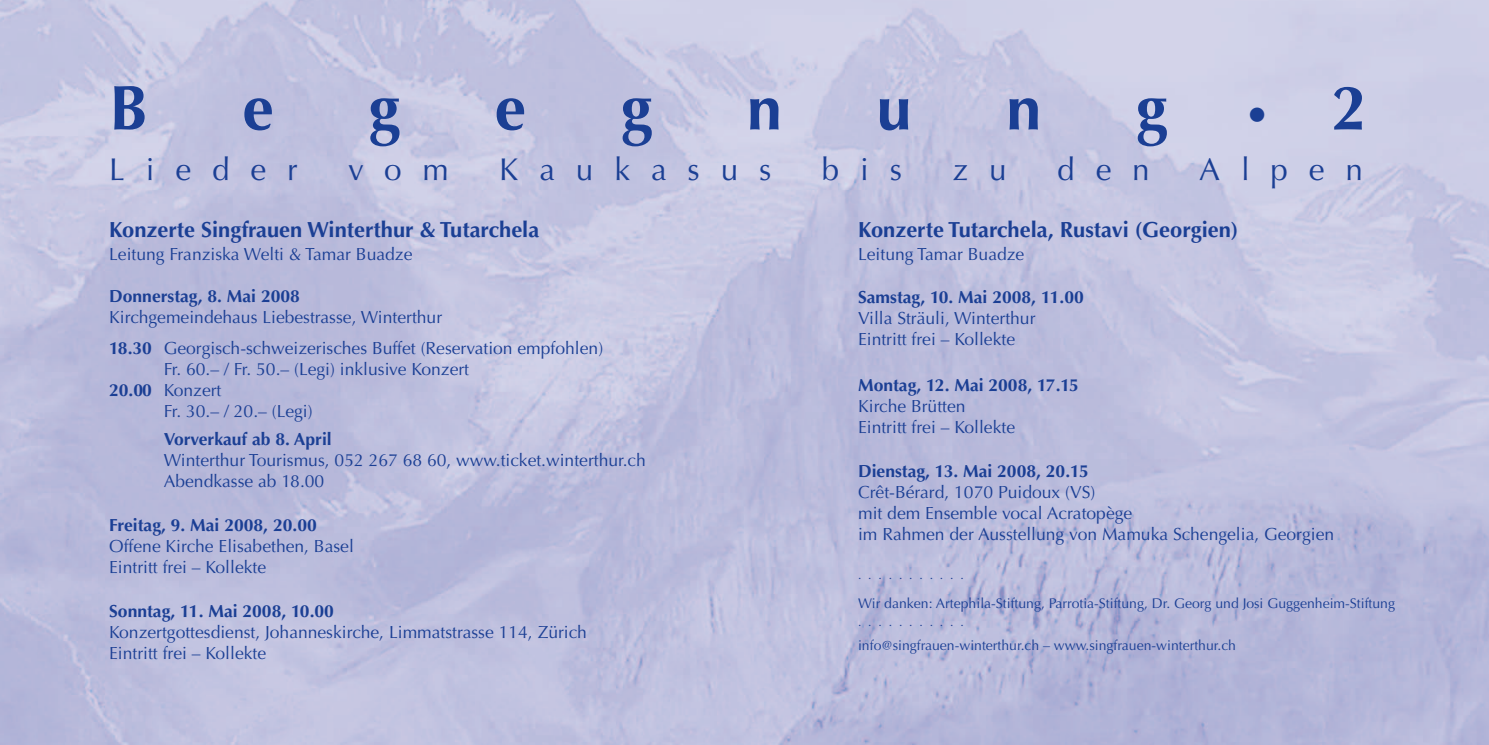
<style>
.page{position:relative;width:1489px;height:745px;background:#fff}
.page>*{position:absolute;margin:0;border:0;box-sizing:border-box;transform-origin:0 0}
.t1{font:700 63px "Optima LT";color:#1b3f94}
.t2{font:31.5px "Optima LT";letter-spacing:.66em;color:#1b3f94}
.t3{font:700 21.88px "Optima LT";color:#1b3f94}
.t4{font:17.5px/21px "Optima LT";color:#1b3f94}
.t5{font:700 17.5px "Optima LT";color:#1b3f94}
.t6{font:14px "Optima LT";color:#1b3f94}
.t7{font:12.25px "Optima LT";color:#1b3f94}
.s1{font-size:42px}
.s2{font-weight:700}
</style>
<div class="page">
<img style="left:0;top:0;width:1488px;height:744px">
<h1 class="t1" style="left:109px;top:82px;width:40px">B</h1>
<h1 class="t1" style="left:242px;top:82px;width:33px">e</h1>
<h1 class="t1" style="left:368px;top:82px;width:33px">g</h1>
<h1 class="t1" style="left:494px;top:82px;width:33px">e</h1>
<h1 class="t1" style="left:620px;top:82px;width:33px">g</h1>
<h1 class="t1" style="left:746px;top:82px;width:37px">n</h1>
<h1 class="t1" style="left:876px;top:82px;width:37px">u</h1>
<h1 class="t1" style="left:1006px;top:82px;width:37px">n</h1>
<h1 class="t1" style="left:1135px;top:82px;width:232px">g <span class="s1">•</span>2</h1>
<h2 class="t2" style="left:109px;top:156px;width:190px">Lieder</h2>
<h2 class="t2" style="left:348px;top:156px;width:102px">vom</h2>
<h2 class="t2" style="left:499px;top:156px;width:274px">Kaukasus</h2>
<h2 class="t2" style="left:821px;top:156px;width:82px">bis</h2>
<h2 class="t2" style="left:952px;top:156px;width:56px">z u</h2>
<h2 class="t2" style="left:1057px;top:156px;width:94px">den</h2>
<h2 class="t2" style="left:1198px;top:156px;width:165px">Alpen</h2>
<p class="t3" style="left:109px;top:220px;width:431px">Konzerte Singfrauen Winterthur &amp; Tutarchela</p>
<p class="t4" style="left:109px;top:245px;width:305px">Leitung Franziska Welti &amp; Tamar Buadze</p>
<p class="t5" style="left:109px;top:288px;width:192px">Donnerstag, 8. Mai 2008</p>
<p class="t4" style="left:109px;top:302px;width:495px;line-height:31.5px">Kirchgemeindehaus Liebestrasse, Winterthur<br><span class="s2">18.30</span> Georgisch-schweizerisches Buffet (Reservation empfohlen)</p>
<p class="t4" style="left:164px;top:360px;width:307px">Fr. 60.– / Fr. 50.– (Legi) inklusive Konzert</p>
<p class="t4" style="left:109px;top:381px;width:114px"><span class="s2">20.00</span> Konzert</p>
<p class="t4" style="left:164px;top:402px;width:150px">Fr. 30.– / 20.– (Legi)</p>
<p class="t5" style="left:164px;top:432px;width:169px">Vorverkauf ab 8. April</p>
<p class="t4" style="left:164px;top:451px;width:483px">Winterthur Tourismus, 052 267 68 60, www.ticket.winterthur.ch<br>Abendkasse ab 18.00</p>
<p class="t5" style="left:109px;top:517px;width:209px">Freitag, 9. Mai 2008, 20.00</p>
<p class="t4" style="left:109px;top:537px;width:246px">Offene Kirche Elisabethen, Basel<br>Eintritt frei – Kollekte</p>
<p class="t5" style="left:109px;top:603px;width:226px">Sonntag, 11. Mai 2008, 10.00</p>
<p class="t4" style="left:109px;top:623px;width:479px">Konzertgottesdienst, Johanneskirche, Limmatstrasse 114, Zürich<br>Eintritt frei – Kollekte</p>
<p class="t3" style="left:858px;top:220px;width:381px">Konzerte Tutarchela, Rustavi (Georgien)</p>
<p class="t4" style="left:858px;top:245px;width:168px">Leitung Tamar Buadze</p>
<p class="t5" style="left:858px;top:290px;width:227px">Samstag, 10. Mai 2008, 11.00</p>
<p class="t4" style="left:858px;top:309px;width:179px">Villa Sträuli, Winterthur<br>Eintritt frei – Kollekte</p>
<p class="t5" style="left:858px;top:377px;width:222px">Montag, 12. Mai 2008, 17.15</p>
<p class="t4" style="left:858px;top:397px;width:158px">Kirche Brütten<br>Eintritt frei – Kollekte</p>
<p class="t5" style="left:858px;top:463px;width:232px">Dienstag, 13. Mai 2008, 20.15</p>
<p class="t4" style="left:858px;top:483px;width:477px">Crêt-Bérard, 1070 Puidoux (VS)<br>mit dem Ensemble vocal Acratopège<br>im Rahmen der Ausstellung von Mamuka Schengelia, Georgien</p>
<p class="t7" style="left:858px;top:569px;width:107px">. . . . . . . . . . .</p>
<p class="t6" style="left:858px;top:597px;width:538px">Wir danken: Artephila-Stiftung, Parrotia-Stiftung, Dr. Georg und Josi Guggenheim-Stiftung</p>
<p class="t7" style="left:858px;top:616px;width:107px">. . . . . . . . . . .</p>
<p class="t6" style="left:858px;top:639px;width:379px">info@singfrauen-winterthur.ch – www.singfrauen-winterthur.ch</p>
</div>
